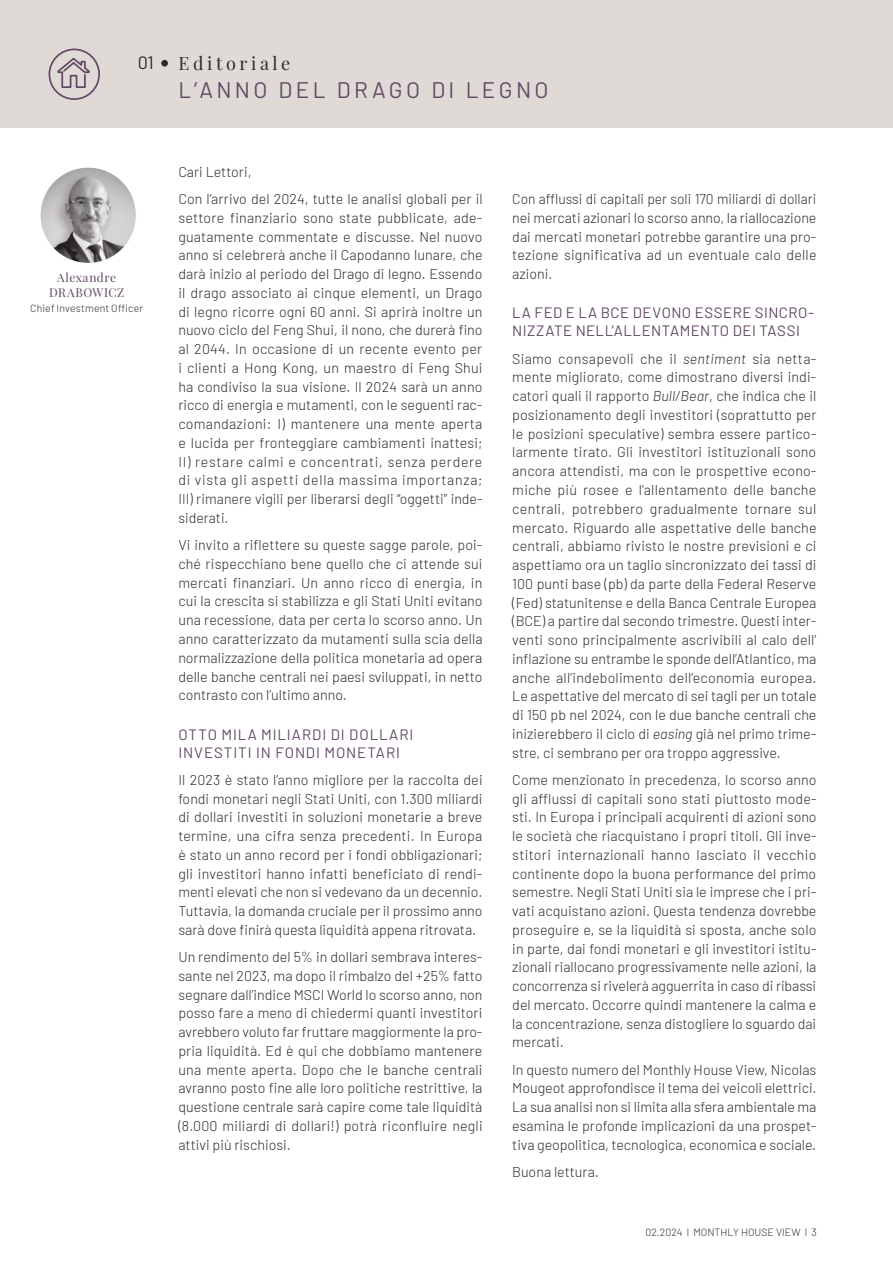
<style>
.page{position:relative;width:893px;height:1263px;background:#fff}
.page>*{position:absolute;margin:0;border:0;box-sizing:border-box;transform-origin:0 0}
.t1{font:22.5px "Barlow";letter-spacing:.15em;color:#624865}
.t2{font:18px "Playfair Display";letter-spacing:.2em;color:#2a2c30}
.t3{font:18px "Barlow";color:#2a2c30}
.t4{font:15px/18px "Barlow";letter-spacing:.05em;color:#624865}
.t5{font:300 14.25px/18.8px "Barlow";color:#2a2c30;text-align:justify}
.t6{font:12px/15.3px "Playfair Display";letter-spacing:.04em;color:#624865;text-align:center}
.t7{font:300 10.5px "Barlow";letter-spacing:.01em;color:#2a2c30}
.s1{font-style:italic}
</style>
<div class="page">
<div style="left:0;top:0;width:893px;height:128px;background:#dfdad5"></div>
<img style="left:40px;top:167px;width:96px;height:96px;border-radius:48px">
<div style="left:161px;top:60px;width:7px;height:7px;background:#2a2c30;border-radius:50%"></div>
<svg style="left:48px;top:48px;width:52px;height:52px"></svg>
<p class="t3" style="left:138px;top:50px;width:17px">01</p>
<p class="t2" style="left:179px;top:49px;width:113px">Editoriale</p>
<h1 class="t1" style="left:179px;top:74px;width:371px">L’ANNO DEL DRAGO DI LEGNO</h1>
<p class="t6" style="left:49px;top:269px;width:76px">Alexandre<br>DRABOWICZ</p>
<p class="t7" style="left:30px;top:301px;width:115px">Chief Investment Officer</p>
<p class="t5" style="left:178px;top:157px;width:306px;line-height:27.3px">Cari Lettori,<br>Con l’arrivo del 2024, tutte le analisi globali per il</p>
<p class="t5" style="left:178px;top:207px;width:306px">settore finanziario sono state pubblicate, ade&shy;guatamente commentate e discusse. Nel nuovo anno si celebrerà anche il Capodanno lunare, che darà inizio al periodo del Drago di legno. Essendo il drago associato ai cinque elementi, un Drago di legno ricorre ogni 60 anni. Si aprirà inoltre un nuovo ciclo del Feng Shui, il nono, che durerà fino al 2044. In occasione di un recente evento per i clienti a Hong Kong, un maestro di Feng Shui ha condiviso la sua visione. Il 2024 sarà un anno ricco di energia e mutamenti, con le seguenti rac&shy;comandazioni: I) mantenere una mente aperta e lucida per fronteggiare cambiamenti inattesi; II) restare calmi e concentrati, senza perdere di vista gli aspetti della massima importanza; III) rimanere vigili per liberarsi degli “oggetti” inde&shy;siderati.</p>
<p class="t5" style="left:178px;top:535px;width:306px">Vi invito a riflettere su queste sagge parole, poi&shy;ché rispecchiano bene quello che ci attende sui mercati finanziari. Un anno ricco di energia, in cui la crescita si stabilizza e gli Stati Uniti evitano una recessione, data per certa lo scorso anno. Un anno caratterizzato da mutamenti sulla scia della normalizzazione della politica monetaria ad opera delle banche centrali nei paesi sviluppati, in netto contrasto con l’ultimo anno.</p>
<p class="t4" style="left:178px;top:724px;width:237px">OTTO MILA MILIARDI DI DOLLARI<br>INVESTITI IN FONDI MONETARI</p>
<p class="t5" style="left:178px;top:769px;width:306px">Il 2023 è stato l’anno migliore per la raccolta dei fondi monetari negli Stati Uniti, con 1.300 miliardi di dollari investiti in soluzioni monetarie a breve termine, una cifra senza precedenti. In Europa è stato un anno record per i fondi obbligazionari; gli investitori hanno infatti beneficiato di rendi&shy;menti elevati che non si vedevano da un decennio.<br>Tuttavia, la domanda cruciale per il prossimo anno sarà dove finirà questa liquidità appena ritrovata.</p>
<p class="t5" style="left:178px;top:946px;width:306px">Un rendimento del 5% in dollari sembrava interes&shy;sante nel 2023, ma dopo il rimbalzo del +25% fatto segnare dall’indice MSCI World lo scorso anno, non posso fare a meno di chiedermi quanti investitori avrebbero voluto far fruttare maggiormente la pro&shy;pria liquidità. Ed è qui che dobbiamo mantenere una mente aperta. Dopo che le banche centrali avranno posto fine alle loro politiche restrittive, la questione centrale sarà capire come tale liquidità (8.000 miliardi di dollari!) potrà riconfluire negli attivi più rischiosi.</p>
<p class="t5" style="left:512px;top:189px;width:306px">Con afflussi di capitali per soli 170 miliardi di dollari nei mercati azionari lo scorso anno, la riallocazione dai mercati monetari potrebbe garantire una pro&shy;tezione significativa ad un eventuale calo delle azioni.</p>
<p class="t4" style="left:512px;top:303px;width:303px">LA FED E LA BCE DEVONO ESSERE SINCRO-<br>NIZZATE NELL’ALLENTAMENTO DEI TASSI</p>
<p class="t5" style="left:512px;top:348px;width:306px">Siamo consapevoli che il <span class="s1">sentiment</span> sia netta&shy;mente migliorato, come dimostrano diversi indi&shy;catori quali il rapporto <span class="s1">Bull/Bear</span>, che indica che il posizionamento degli investitori (soprattutto per le posizioni speculative) sembra essere partico&shy;larmente tirato. Gli investitori istituzionali sono ancora attendisti, ma con le prospettive econo&shy;miche più rosee e l’allentamento delle banche centrali, potrebbero gradualmente tornare sul mercato. Riguardo alle aspettative delle banche centrali, abbiamo rivisto le nostre previsioni e ci aspettiamo ora un taglio sincronizzato dei tassi di 100 punti base (pb) da parte della Federal Reserve (Fed) statunitense e della Banca Centrale Europea (BCE) a partire dal secondo trimestre. Questi inter&shy;venti sono principalmente ascrivibili al calo dell’ inflazione su entrambe le sponde dell’Atlantico, ma anche all’indebolimento dell’economia europea.<br>Le aspettative del mercato di sei tagli per un totale di 150 pb nel 2024, con le due banche centrali che inizierebbero il ciclo di <span class="s1">easing</span> già nel primo trime&shy;stre, ci sembrano per ora troppo aggressive.</p>
<p class="t5" style="left:512px;top:769px;width:306px">Come menzionato in precedenza, lo scorso anno gli afflussi di capitali sono stati piuttosto mode&shy;sti. In Europa i principali acquirenti di azioni sono le società che riacquistano i propri titoli. Gli inve&shy;stitori internazionali hanno lasciato il vecchio continente dopo la buona performance del primo semestre. Negli Stati Uniti sia le imprese che i pri&shy;vati acquistano azioni. Questa tendenza dovrebbe proseguire e, se la liquidità si sposta, anche solo in parte, dai fondi monetari e gli investitori istitu&shy;zionali riallocano progressivamente nelle azioni, la concorrenza si rivelerà agguerrita in caso di ribassi del mercato. Occorre quindi mantenere la calma e la concentrazione, senza distogliere lo sguardo dai mercati.</p>
<p class="t5" style="left:512px;top:1059px;width:306px">In questo numero del Monthly House View, Nicolas Mougeot approfondisce il tema dei veicoli elettrici.<br>La sua analisi non si limita alla sfera ambientale ma esamina le profonde implicazioni da una prospet&shy;tiva geopolitica, tecnologica, economica e sociale.</p>
<p class="t5" style="left:512px;top:1161px;width:88px">Buona lettura.</p>
<p class="t7" style="left:645px;top:1225px;width:173px">02.2024 l MONTHLY HOUSE VIEW l 3</p>
</div>
